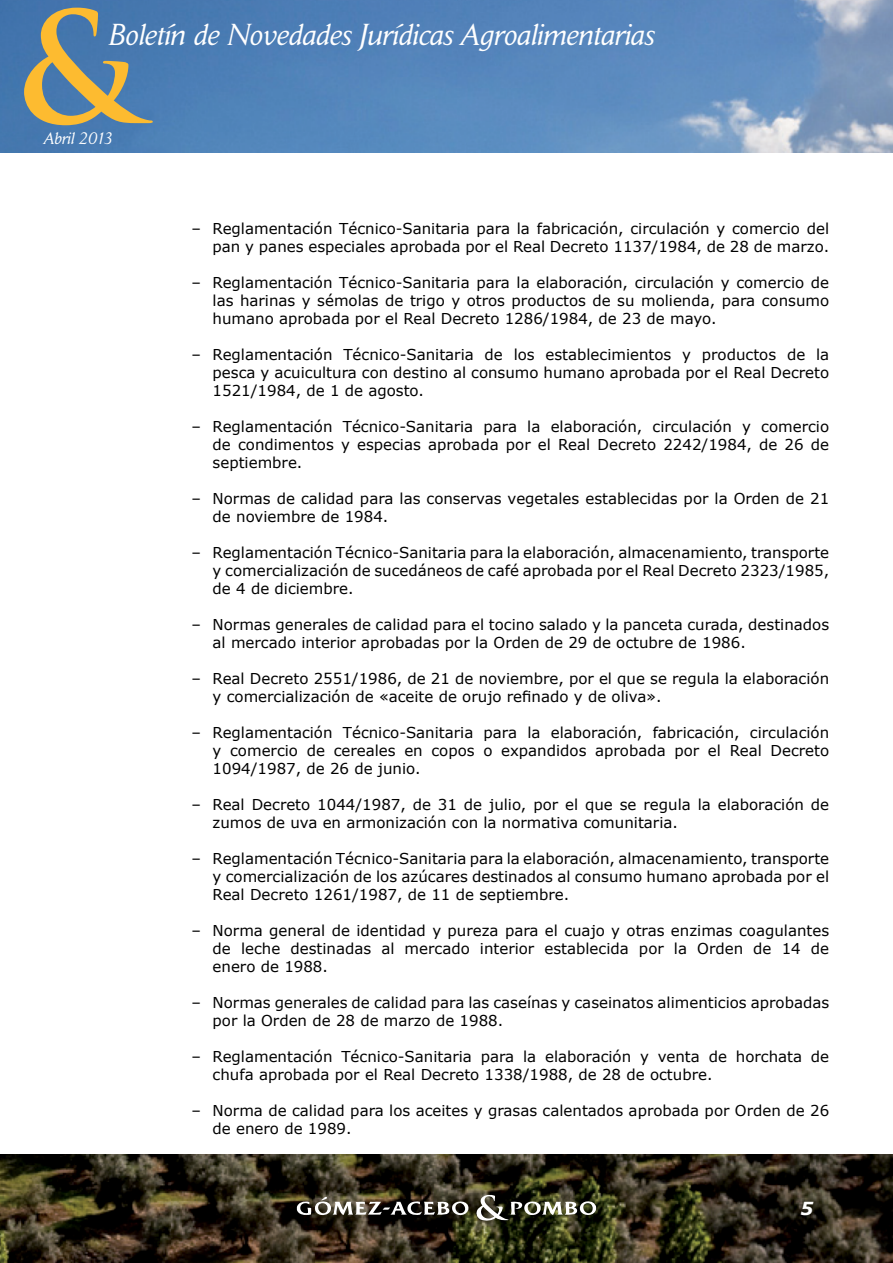
<style>
.page{position:relative;width:893px;height:1263px;background:#fff}
.page>*{position:absolute;margin:0;border:0;box-sizing:border-box;transform-origin:0 0}
.t1{font:700 150px "Trajan Pro";color:#fdbb30}
.t2{font:italic 30px "Daily News BQ";color:#fff}
.t3{font:italic 700 18px "Verdana";color:#fff}
.t4{font:italic 16.5px "Daily News BQ";color:#fff}
.t5{font:15px/18px "Verdana";color:#000;text-align:justify}
</style>
<div class="page">
<img style="left:0;top:1154px;width:893px;height:109px">
<img style="left:0;top:0;width:893px;height:152px">
<img style="left:297px;top:1195px;width:299px;height:26px">
<h1 class="t1" style="left:15px;top:-25px;width:126px">&amp;</h1>
<h2 class="t2" style="left:108px;top:17px;width:547px">Boletín de Novedades Jurídicas Agroalimentarias</h2>
<p class="t4" style="left:44px;top:129px;width:71px">Abril 2013</p>
<p class="t5" style="left:191px;top:219px;width:639px;text-align:right">‒ Reglamentación Técnico-Sanitaria para la fabricación, circulación y comercio del pan y panes especiales aprobada por el Real Decreto 1137/1984, de 28 de marzo.</p>
<p class="t5" style="left:213px;top:273px;width:618px;text-indent:-21px">‒ Reglamentación Técnico-Sanitaria para la elaboración, circulación y comercio de las harinas y sémolas de trigo y otros productos de su molienda, para consumo humano aprobada por el Real Decreto 1286/1984, de 23 de mayo.</p>
<p class="t5" style="left:213px;top:345px;width:618px;text-indent:-21px">‒ Reglamentación Técnico-Sanitaria de los establecimientos y productos de la pesca y acuicultura con destino al consumo humano aprobada por el Real Decreto 1521/1984, de 1 de agosto.</p>
<p class="t5" style="left:213px;top:417px;width:618px;text-indent:-21px">‒ Reglamentación Técnico-Sanitaria para la elaboración, circulación y comercio de condimentos y especias aprobada por el Real Decreto 2242/1984, de 26 de septiembre.</p>
<p class="t5" style="left:213px;top:489px;width:618px;text-indent:-21px">‒ Normas de calidad para las conservas vegetales establecidas por la Orden de 21 de noviembre de 1984.</p>
<p class="t5" style="left:213px;top:543px;width:618px;text-indent:-21px">‒ Reglamentación Técnico-Sanitaria para la elaboración, almacenamiento, transporte y comercialización de sucedáneos de café aprobada por el Real Decreto 2323/1985, de 4 de diciembre.</p>
<p class="t5" style="left:213px;top:615px;width:618px;text-indent:-21px">‒ Normas generales de calidad para el tocino salado y la panceta curada, destinados al mercado interior aprobadas por la Orden de 29 de octubre de 1986.</p>
<p class="t5" style="left:213px;top:669px;width:618px;text-indent:-21px">‒ Real Decreto 2551/1986, de 21 de noviembre, por el que se regula la elaboración y comercialización de «aceite de orujo refinado y de oliva».</p>
<p class="t5" style="left:213px;top:723px;width:618px;text-indent:-21px">‒ Reglamentación Técnico-Sanitaria para la elaboración, fabricación, circulación y comercio de cereales en copos o expandidos aprobada por el Real Decreto 1094/1987, de 26 de junio.</p>
<p class="t5" style="left:213px;top:795px;width:618px;text-indent:-21px">‒ Real Decreto 1044/1987, de 31 de julio, por el que se regula la elaboración de zumos de uva en armonización con la normativa comunitaria.</p>
<p class="t5" style="left:213px;top:849px;width:618px;text-indent:-21px">‒ Reglamentación Técnico-Sanitaria para la elaboración, almacenamiento, transporte y comercialización de los azúcares destinados al consumo humano aprobada por el Real Decreto 1261/1987, de 11 de septiembre.</p>
<p class="t5" style="left:213px;top:921px;width:618px;text-indent:-21px">‒ Norma general de identidad y pureza para el cuajo y otras enzimas coagulantes de leche destinadas al mercado interior establecida por la Orden de 14 de enero de 1988.</p>
<p class="t5" style="left:213px;top:993px;width:618px;text-indent:-21px">‒ Normas generales de calidad para las caseínas y caseinatos alimenticios aprobadas por la Orden de 28 de marzo de 1988.</p>
<p class="t5" style="left:213px;top:1047px;width:618px;text-indent:-21px">‒ Reglamentación Técnico-Sanitaria para la elaboración y venta de horchata de chufa aprobada por el Real Decreto 1338/1988, de 28 de octubre.</p>
<p class="t5" style="left:213px;top:1101px;width:618px;text-indent:-21px">‒ Norma de calidad para los aceites y grasas calentados aprobada por Orden de 26 de enero de 1989.</p>
<p class="t3" style="left:800px;top:1195px;width:14px">5</p>
</div>
